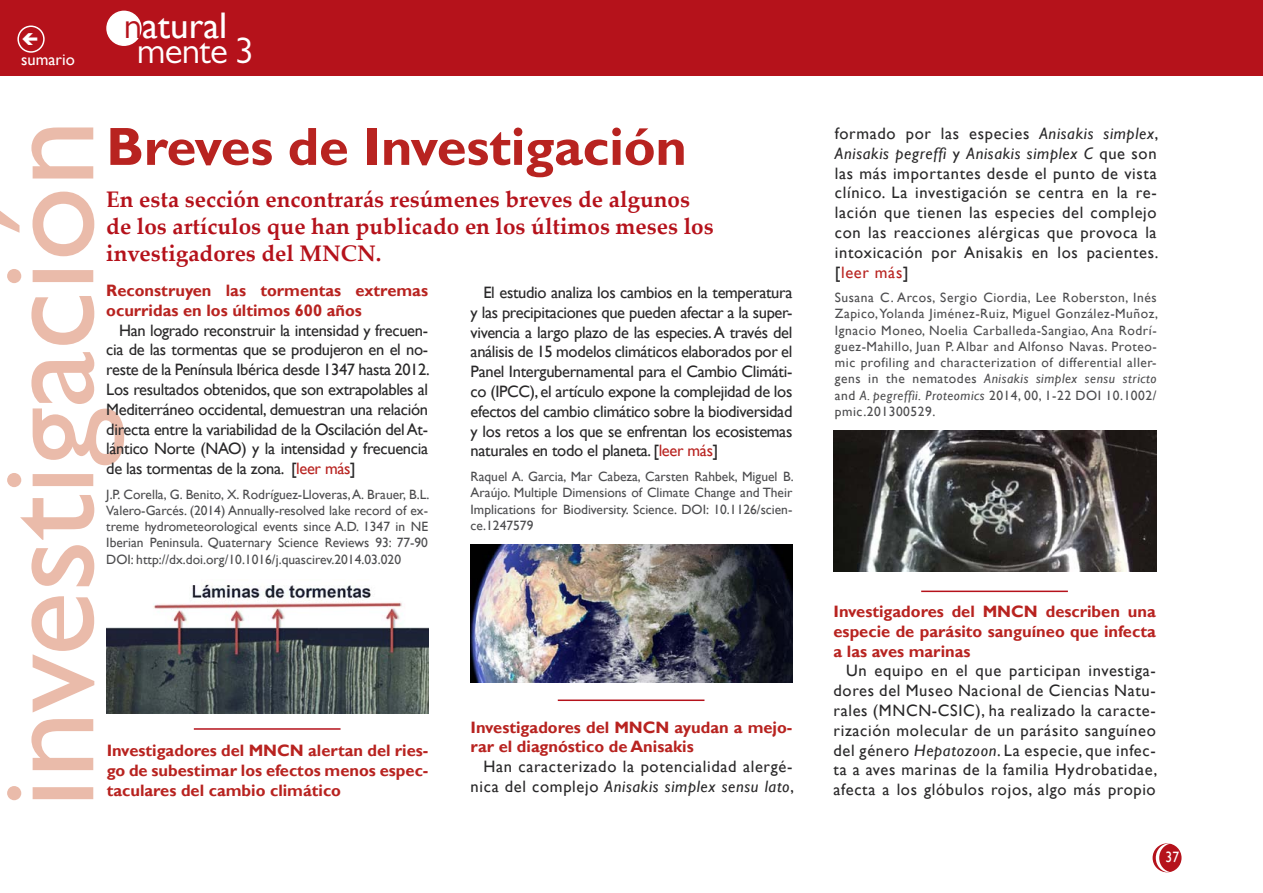
<style>
.page{position:relative;width:1263px;height:893px;background:#fff}
.page>*{position:absolute;margin:0;border:0;box-sizing:border-box;transform-origin:0 0}
.t1{font:135px "Gill Sans";color:#eabbaa}
.t2{font:700 54px "Gill Sans";letter-spacing:-.005em;color:#b82320}
.t3{font:37.05px "Gill Sans";color:#fff}
.t4{font:37.05px "Gill Sans MT Pro";letter-spacing:-.02em;color:#fff}
.t5{font:700 22.5px/27px "Palatino Linotype";color:#b5121b}
.t6{font:16.5px/19.8px "Gill Sans";letter-spacing:.04em;color:#292829;text-align:justify}
.t7{font:700 16.5px/19.8px "Gill Sans";color:#b82320}
.t8{font:16.5px "Gill Sans";color:#fff}
.t9{font:15px "Gill Sans";color:#fff;scale:.9 1}
.t10{font:13.5px/16.2px "Gill Sans";color:#4d4d4f;text-align:justify}
.s1{font-family:"Gill Sans MT Pro";color:#b5121b}
.s2{color:#b82320}
.s3{font-style:italic}
</style>
<div class="page">
<div style="left:1153px;top:844px;width:28px;height:28px;background:#b5121b;border-radius:50%"></div>
<div style="left:1152px;top:843px;width:29px;height:29px;border:2px solid #b5121b;border-radius:50%"></div>
<div style="left:0;top:0;width:1263px;height:76px;background:#b5121b"></div>
<div style="left:107px;top:11px;width:34px;height:34px;background:#fff;border-radius:50%"></div>
<div style="left:106px;top:11px;width:36px;height:35px;border:2px solid #fff;border-radius:50%"></div>
<svg style="left:1156px;top:843px;width:15px;height:29px"></svg>
<div style="left:17px;top:26px;width:28px;height:27px;border:2px solid #fff;border-radius:50%"></div>
<img style="left:107px;top:584px;width:321px;height:129px">
<hr style="left:194px;top:728px;width:147px;height:2px;background:#b5121b">
<img style="left:471px;top:544px;width:321px;height:139px">
<hr style="left:558px;top:699px;width:146px;height:2px;background:#b5121b">
<hr style="left:921px;top:591px;width:147px;height:1px;background:#b5121b">
<img style="left:833px;top:431px;width:324px;height:140px">
<p class="t8" style="left:21px;top:49px;width:55px">sumario</p>
<h3 class="t3" style="left:124px;top:4px;width:105px"><span class="s1">n</span>atural</h3>
<h3 class="t4" style="left:137px;top:28px;width:119px">mente 3</h3>
<h1 class="t1" style="left:-31px;top:808px;width:690px;rotate:-90deg">investigación</h1>
<h2 class="t2" style="left:106px;top:114px;width:582px">Breves de Investigación</h2>
<h3 class="t5" style="left:106px;top:185px;width:609px">En esta sección encontrarás resúmenes breves de algunos de los artículos que han publicado en los últimos meses los investigadores del MNCN.</h3>
<p class="t7" style="left:106px;top:281px;width:323px">Reconstruyen las tormentas extremas ocurridas en los últimos 600 años</p>
<p class="t6" style="left:106px;top:320px;width:325px;text-indent:13px">Han logrado reconstruir la intensidad y frecuen&shy;cia de las tormentas que se produjeron en el no&shy;reste de la Península Ibérica desde 1347 hasta 2012.<br>Los resultados obtenidos, que son extrapolables al Mediterráneo occidental, demuestran una relación directa entre la variabilidad de la Oscilación del At&shy;lántico Norte (NAO) y la intensidad y frecuencia de las tormentas de la zona. [<span class="s2">leer más</span>]</p>
<p class="t10" style="left:106px;top:486px;width:325px">J.P. Corella, G. Benito, X. Rodríguez-Lloveras, A. Brauer, B.L.<br>Valero-Garcés. (2014) Annually-resolved lake record of ex&shy;treme hydrometeorological events since A.D. 1347 in NE Iberian Peninsula. Quaternary Science Reviews 93: 77-90<br>DOI: http://dx.doi.org/10.1016/j.quascirev.2014.03.020</p>
<p class="t6" style="left:471px;top:283px;width:323px;text-indent:13px">El estudio analiza los cambios en la temperatura y las precipitaciones que pueden afectar a la super&shy;vivencia a largo plazo de las especies. A través del análisis de 15 modelos climáticos elaborados por el Panel Intergubernamental para el Cambio Climáti&shy;co (IPCC), el artículo expone la complejidad de los efectos del cambio climático sobre la biodiversidad y los retos a los que se enfrentan los ecosistemas naturales en todo el planeta. [<span class="s2">leer más</span>]</p>
<p class="t10" style="left:471px;top:469px;width:325px">Raquel A. Garcia, Mar Cabeza, Carsten Rahbek, Miguel B.<br>Araújo. Multiple Dimensions of Climate Change and Their Implications for Biodiversity. Science. DOI: 10.1126/scien&shy;ce.1247579</p>
<p class="t7" style="left:471px;top:717px;width:323px">Investigadores del MNCN ayudan a mejo&shy;rar el diagnóstico de Anisakis</p>
<p class="t6" style="left:471px;top:757px;width:325px;text-align:right">Han caracterizado la potencialidad alergé&shy;nica del complejo <span class="s3">Anisakis simplex sensu lato</span>,</p>
<p class="t7" style="left:107px;top:741px;width:323px;text-align:justify">Investigadores del MNCN alertan del ries&shy;go de subestimar los efectos menos espec&shy;taculares del cambio climático</p>
<p class="t6" style="left:835px;top:124px;width:325px">formado por las especies <span class="s3">Anisakis simplex</span>, <span class="s3">Anisakis pegreffi</span> y <span class="s3">Anisakis simplex C</span> que son las más importantes desde el punto de vista clínico. La investigación se centra en la re&shy;lación que tienen las especies del complejo con las reacciones alérgicas que provoca la intoxicación por Anisakis en los pacientes. [<span class="s2">leer más</span>]</p>
<p class="t10" style="left:835px;top:290px;width:325px">Susana C. Arcos, Sergio Ciordia, Lee Roberston, Inés Zapico, Yolanda Jiménez-Ruiz, Miguel González-Muñoz, Ignacio Moneo, Noelia Carballeda-Sangiao, Ana Rodrí&shy;guez-Mahillo, Juan P. Albar and Alfonso Navas. Proteo&shy;mic profiling and characterization of differential aller&shy;gens in the nematodes <span class="s3">Anisakis simplex sensu stricto </span>and <span class="s3">A. pegreffii. Proteomics</span> 2014, 00, 1-22 DOI 10.1002/ pmic.201300529.</p>
<p class="t7" style="left:833px;top:602px;width:324px;text-align:justify">Investigadores del MNCN describen una especie de parásito sanguíneo que infecta a las aves marinas</p>
<p class="t6" style="left:833px;top:661px;width:325px;text-indent:13px">Un equipo en el que participan investiga&shy;dores del Museo Nacional de Ciencias Natu&shy;rales (MNCN-CSIC), ha realizado la caracte&shy;rización molecular de un parásito sanguíneo del género <span class="s3">Hepatozoon</span>. La especie, que infec&shy;ta a aves marinas de la familia Hydrobatidae, afecta a los glóbulos rojos, algo más propio</p>
<p class="t9" style="left:1165px;top:849px;width:16px">37</p>
</div>
